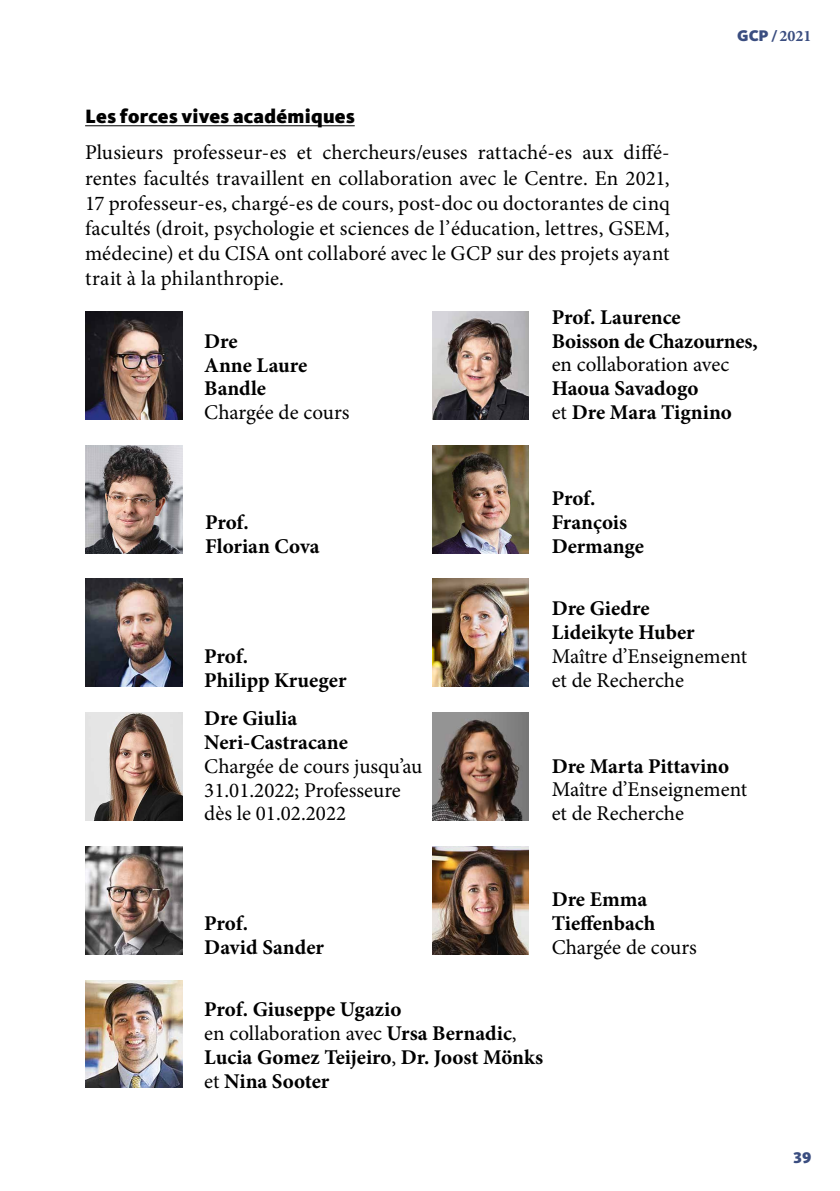
<style>
.page{position:relative;width:840px;height:1191px;background:#fff}
.page>*{position:absolute;margin:0;border:0;box-sizing:border-box;transform-origin:0 0}
.t1{font:21px/25.2px "Minion Pro";color:#000}
.t2{font:700 21px/23.8px "Minion Pro";color:#000}
.t3{font:900 20px "Kievit OT";letter-spacing:.015em;color:#000}
.t4{font:700 16px "Minion Pro";color:#3a4d80}
.t5{font:900 16px "Kievit OT";color:#3a4d80}
.s1{font-family:"Kievit OT";font-weight:900}
.s2{font-family:"Kievit OT";font-weight:500}
.s3{font-weight:400}
</style>
<div class="page">
<hr style="left:85px;top:125px;width:269px;height:1px;background:#000">
<img style="left:86px;top:311px;width:96px;height:108px">
<img style="left:432px;top:846px;width:96px;height:108px">
<img style="left:86px;top:846px;width:96px;height:108px">
<img style="left:432px;top:712px;width:96px;height:108px">
<img style="left:86px;top:980px;width:96px;height:108px">
<img style="left:432px;top:311px;width:96px;height:108px">
<img style="left:86px;top:712px;width:96px;height:108px">
<img style="left:86px;top:445px;width:96px;height:108px">
<img style="left:432px;top:445px;width:96px;height:108px">
<img style="left:86px;top:579px;width:96px;height:107px">
<img style="left:432px;top:579px;width:96px;height:107px">
<p class="t3" style="left:85px;top:104px;width:271px">Les forces vives académiques</p>
<p class="t1" style="left:85px;top:140px;width:586px;text-align:justify">Plusieurs professeur-es et chercheurs/euses rattaché-es aux diffé&shy;rentes facultés travaillent en collaboration avec le Centre. En 2021, 17 professeur-es, chargé-es de cours, post-doc ou doctorantes de cinq facultés (droit, psychologie et sciences de l’éducation, lettres, GSEM, médecine) et du CISA ont collaboré avec le GCP sur des projets ayant trait à la philanthropie.</p>
<p class="t4" style="left:736px;top:24px;width:76px"><span class="s1">GCP</span><span class="s2">/</span> 2021</p>
<p class="t2" style="left:204px;top:329px;width:104px">Dre<br>Anne Laure<br>Bandle</p>
<p class="t1" style="left:204px;top:400px;width:146px">Chargée de cours</p>
<p class="t2" style="left:205px;top:510px;width:116px">Prof.<br>Florian Cova</p>
<p class="t2" style="left:204px;top:644px;width:144px">Prof.<br>Philipp Krueger</p>
<p class="t2" style="left:204px;top:706px;width:145px">Dre Giulia<br>Neri-Castracane</p>
<p class="t1" style="left:204px;top:754px;width:219px;line-height:23.8px">Chargée de cours jusqu’au<br>31.01.2022; Professeure dès le 01.02.2022</p>
<p class="t2" style="left:551px;top:305px;width:207px">Prof. Laurence<br>Boisson de Chazournes,</p>
<p class="t1" style="left:551px;top:352px;width:179px">en collaboration avec</p>
<p class="t2" style="left:551px;top:376px;width:182px">Haoua Savadogo<br><span class="s3">et</span> Dre Mara Tignino</p>
<p class="t2" style="left:551px;top:486px;width:94px">Prof.<br>François<br>Dermange</p>
<p class="t2" style="left:551px;top:596px;width:144px">Dre Giedre<br>Lideikyte Huber</p>
<p class="t1" style="left:551px;top:644px;width:197px;line-height:23.8px">Maître d’Enseignement et de Recherche</p>
<p class="t2" style="left:551px;top:754px;width:179px">Dre Marta Pittavino</p>
<p class="t1" style="left:551px;top:778px;width:197px;line-height:23.8px">Maître d’Enseignement et de Recherche</p>
<p class="t2" style="left:204px;top:911px;width:121px">Prof.<br>David Sander</p>
<p class="t2" style="left:551px;top:887px;width:105px">Dre Emma<br>Tieffenbach</p>
<p class="t1" style="left:551px;top:934px;width:146px">Chargée de cours</p>
<p class="t2" style="left:204px;top:997px;width:340px">Prof. Giuseppe Ugazio<br><span class="s3">en collaboration avec</span> Ursa Bernadic<span class="s3">,<br></span>Lucia Gomez Teijeiro<span class="s3">,</span> Dr. Joost Mönks <span class="s3">et</span> Nina Sooter</p>
<p class="t5" style="left:792px;top:1147px;width:20px">39</p>
</div>
